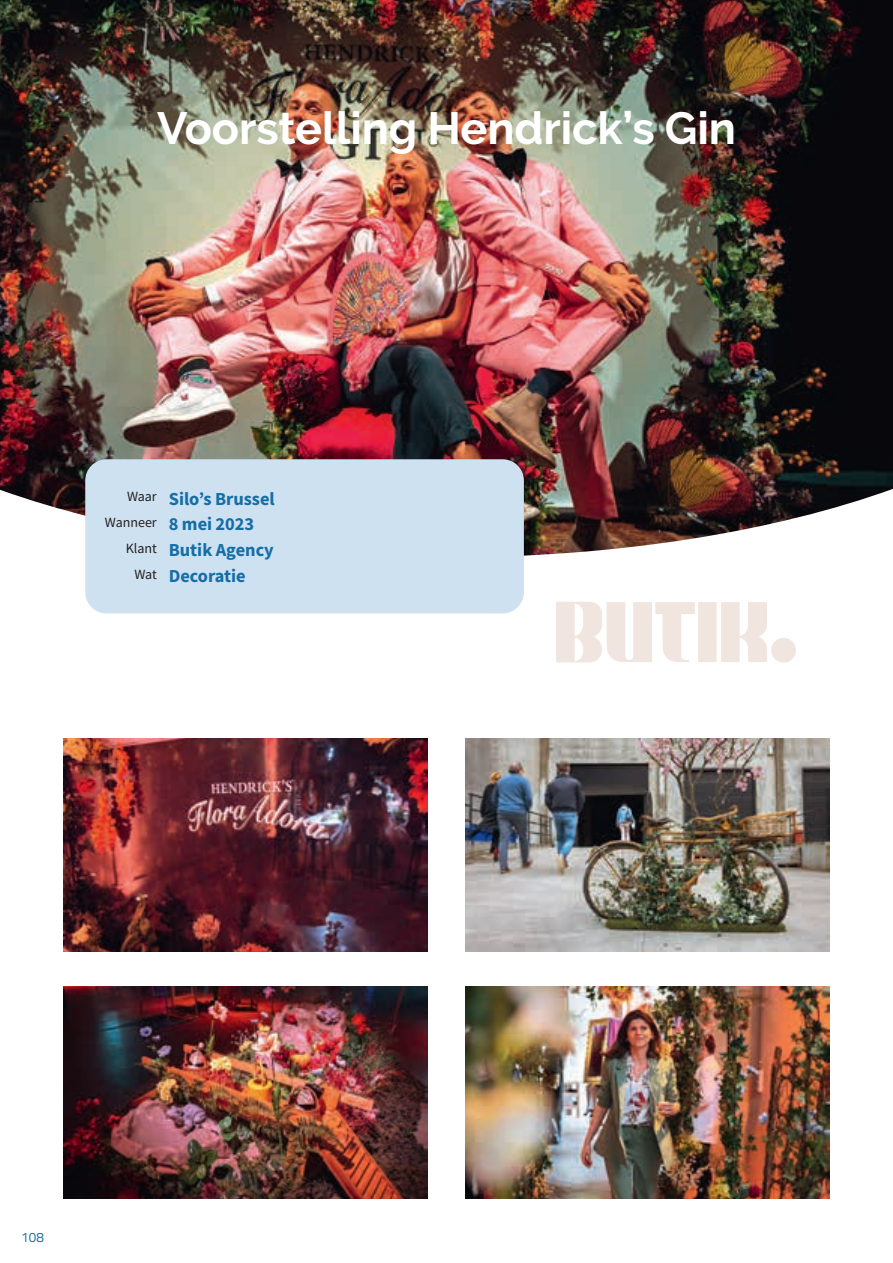
<style>
.page{position:relative;width:893px;height:1263px;background:#fff}
.page>*{position:absolute;margin:0;border:0;box-sizing:border-box;transform-origin:0 0}
.t1{font:700 45px "Raleway";color:#fff}
.t2{font:700 18.3px/25.8px "Source Sans Pro";color:#156ea6}
.t3{font:13.5px "Titillium Web";color:#156ea6}
</style>
<div class="page">
<hr style="left:892px;top:0;width:1px;height:1263px;background:#edf4fa">
<img style="left:0;top:0;width:893px;height:557px">
<div style="left:85px;top:459px;width:439px;height:154px;background:#cde1f1;border-radius:21px"></div>
<svg style="left:556px;top:602px;width:240px;height:61px"></svg>
<img style="left:64px;top:738px;width:363px;height:213px">
<img style="left:64px;top:986px;width:363px;height:213px">
<img style="left:466px;top:738px;width:363px;height:213px">
<img style="left:466px;top:986px;width:363px;height:213px">
<h1 class="t1" style="left:157px;top:103px;width:580px">Voorstelling Hendrick’s Gin</h1>
<p class="t2" style="left:105px;top:485px;width:171px;text-indent:22px"><sup>Waar</sup> Silo’s Brussel<br><sup>Wanneer</sup> 8 mei 2023</p>
<p class="t2" style="left:134px;top:537px;width:141px;text-indent:-9px"><sup>Klant</sup> Butik Agency<br><sup>Wat</sup> Decoratie</p>
<p class="t3" style="left:21px;top:1227px;width:24px">108</p>
</div>
